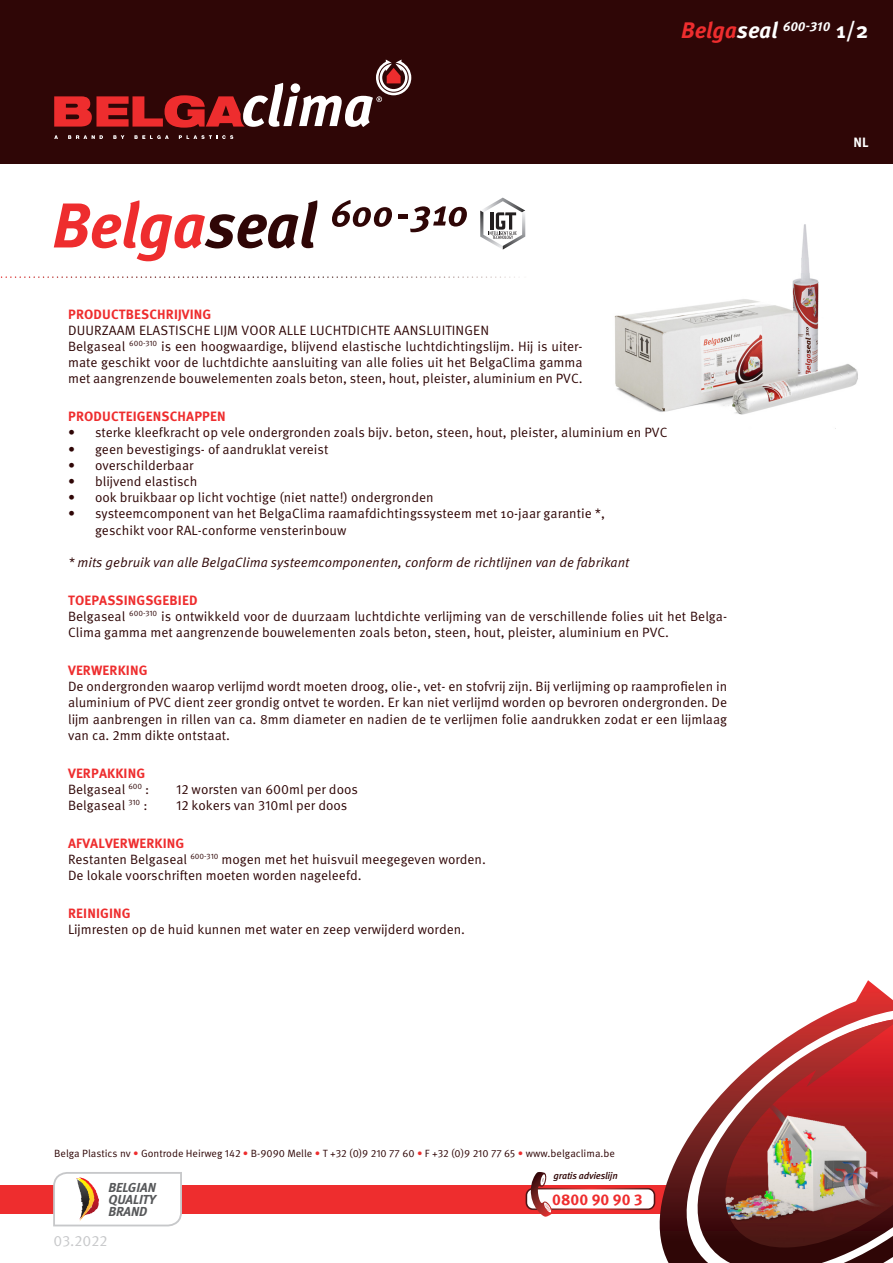
<style>
.page{position:relative;width:893px;height:1263px;background:#fff}
.page>*{position:absolute;margin:0;border:0;box-sizing:border-box;transform-origin:0 0}
.t1{font:700 15.6px "Meta Pro";color:#ee2d2e}
.t2{font:15px "Meta Pro";color:#c7c8ca}
.t3{font:13.5px/16.2px "Meta Pro";color:#2f0606}
.t4{font:700 13.5px "Meta Pro";letter-spacing:.01em;color:#ee2d2e}
.t5{font:italic 13.5px "Meta Pro";color:#2f0606}
.t6{font:700 13.5px "Meta Pro";color:#fff}
.t7{font:italic 700 13.05px "Meta Pro";color:#fff}
.t8{font:italic 700 13.05px/12px "Meta";color:#57585a;text-align:justify}
.t9{font:10.5px "Meta Pro";color:#2f0606}
.t10{font:italic 500 9.75px "Meta Pro";letter-spacing:-.02em;color:#2f0606}
.s1{font-size:22.5px;color:#ee2d2e}
.s2{font-size:22.5px}
.s3{font-style:normal;font-size:22.5px}
.s4{color:#ee2d2e}
</style>
<div class="page">
<div style="left:0;top:0;width:893px;height:164px;background:#2f0606"></div>
<div style="left:0;top:1185px;width:677px;height:28px;background:#ee2d2e"></div>
<svg style="left:653px;top:980px;width:240px;height:283px"></svg>
<div style="left:526px;top:1189px;width:128px;height:20px;background:#fff;border-radius:7px"></div>
<div style="left:526px;top:1188px;width:129px;height:22px;border:2px solid #fff;border-radius:7px"></div>
<svg style="left:527px;top:1172px;width:28px;height:45px"></svg>
<svg style="left:54px;top:60px;width:357px;height:68px"></svg>
<svg style="left:54px;top:135px;width:4px;height:4px"></svg>
<svg style="left:68px;top:135px;width:35px;height:4px"></svg>
<svg style="left:113px;top:135px;width:11px;height:4px"></svg>
<svg style="left:134px;top:135px;width:35px;height:4px"></svg>
<svg style="left:179px;top:135px;width:54px;height:4px"></svg>
<svg style="left:0;top:276px;width:515px;height:2px"></svg>
<svg style="left:52px;top:1172px;width:131px;height:55px"></svg>
<svg style="left:480px;top:198px;width:45px;height:52px"></svg>
<svg style="left:54px;top:200px;width:263px;height:61px"></svg>
<svg style="left:332px;top:200px;width:60px;height:27px"></svg>
<svg style="left:410px;top:206px;width:57px;height:26px"></svg>
<div style="left:398px;top:214px;width:10px;height:5px;background:#2f0606"></div>
<img style="left:614px;top:224px;width:244px;height:205px">
<p class="t7" style="left:681px;top:18px;width:189px"><span class="s1">Belga</span><span class="s2">seal</span> 600-310 <span class="s3">1/2</span></p>
<p class="t4" style="left:68px;top:305px;width:145px">PRODUCTBESCHRIJVING</p>
<p class="t3" style="left:68px;top:322px;width:422px">DUURZAAM ELASTISCHE LIJM VOOR ALLE LUCHTDICHTE AANSLUITINGEN</p>
<p class="t3" style="left:68px;top:339px;width:516px;text-align:justify">Belgaseal <sup>600-310</sup> is een hoogwaardige, blijvend elastische luchtdichtingslijm. Hij is uiter&shy;mate geschikt voor de luchtdichte aansluiting van alle folies uit het BelgaClima gamma met aangrenzende bouwelementen zoals beton, steen, hout, pleister, aluminium en PVC.</p>
<p class="t4" style="left:68px;top:408px;width:159px">PRODUCTEIGENSCHAPPEN</p>
<p class="t3" style="left:68px;top:425px;width:601px">• sterke kleefkracht op vele ondergronden zoals bijv. beton, steen, hout, pleister, aluminium en PVC</p>
<p class="t3" style="left:68px;top:441px;width:262px">• geen bevestigings- of aandruklat vereist</p>
<p class="t3" style="left:68px;top:457px;width:127px">• overschilderbaar</p>
<p class="t3" style="left:68px;top:474px;width:131px">• blijvend elastisch</p>
<p class="t3" style="left:68px;top:490px;width:367px">• ook bruikbaar op licht vochtige (niet natte!) ondergronden</p>
<p class="t3" style="left:95px;top:506px;width:512px;text-indent:-27px">• systeemcomponent van het BelgaClima raamafdichtingssysteem met 10-jaar garantie *, geschikt voor RAL-conforme vensterinbouw</p>
<p class="t5" style="left:68px;top:554px;width:563px">* mits gebruik van alle BelgaClima systeemcomponenten, conform de richtlijnen van de fabrikant</p>
<p class="t4" style="left:68px;top:591px;width:131px">TOEPASSINGSGEBIED</p>
<p class="t3" style="left:68px;top:609px;width:661px">Belgaseal <sup>600-310</sup> is ontwikkeld voor de duurzaam luchtdichte verlijming van de verschillende folies uit het Belga-<br>Clima gamma met aangrenzende bouwelementen zoals beton, steen, hout, pleister, aluminium en PVC.</p>
<p class="t4" style="left:68px;top:662px;width:81px">VERWERKING</p>
<p class="t3" style="left:68px;top:679px;width:661px">De ondergronden waarop verlijmd wordt moeten droog, olie-, vet- en stofvrij zijn. Bij verlijming op raamprofielen in</p>
<p class="t3" style="left:68px;top:695px;width:661px">aluminium of PVC dient zeer grondig ontvet te worden. Er kan niet verlijmd worden op bevroren ondergronden. De</p>
<p class="t3" style="left:68px;top:711px;width:661px">lijm aanbrengen in rillen van ca. 8mm diameter en nadien de te verlijmen folie aandrukken zodat er een lijmlaag van ca. 2mm dikte ontstaat.</p>
<p class="t4" style="left:68px;top:764px;width:79px">VERPAKKING</p>
<p class="t3" style="left:68px;top:781px;width:83px">Belgaseal <sup>600</sup> :</p>
<p class="t3" style="left:176px;top:781px;width:183px">12 worsten van 600ml per doos</p>
<p class="t3" style="left:68px;top:798px;width:81px">Belgaseal <sup>310</sup> :</p>
<p class="t3" style="left:176px;top:798px;width:173px">12 kokers van 310ml per doos</p>
<p class="t4" style="left:68px;top:834px;width:118px">AFVALVERWERKING</p>
<p class="t3" style="left:68px;top:852px;width:419px">Restanten Belgaseal <sup>600-310</sup> mogen met het huisvuil meegegeven worden.</p>
<p class="t3" style="left:68px;top:868px;width:295px">De lokale voorschriften moeten worden nageleefd.</p>
<p class="t4" style="left:68px;top:905px;width:64px">REINIGING</p>
<p class="t3" style="left:68px;top:922px;width:399px">Lijmresten op de huid kunnen met water en zeep verwijderd worden.</p>
<p class="t9" style="left:54px;top:1146px;width:562px">Belga Plastics nv <span class="s4">•</span> Gontrode Heirweg 142 <span class="s4">•</span> B-9090 Melle <span class="s4">•</span> T +32 (0)9 210 77 60 <span class="s4">•</span> F +32 (0)9 210 77 65 <span class="s4">•</span> www.belgaclima.be</p>
<p class="t8" style="left:108px;top:1181px;width:49px">BELGIAN QUALITY BRAND</p>
<p class="t2" style="left:54px;top:1231px;width:55px">03.2022</p>
<p class="t10" style="left:554px;top:1170px;width:66px">gratis advieslijn</p>
<p class="t1" style="left:552px;top:1189px;width:92px">0800 90 90 3</p>
<p class="t6" style="left:854px;top:134px;width:16px">NL</p>
</div>
